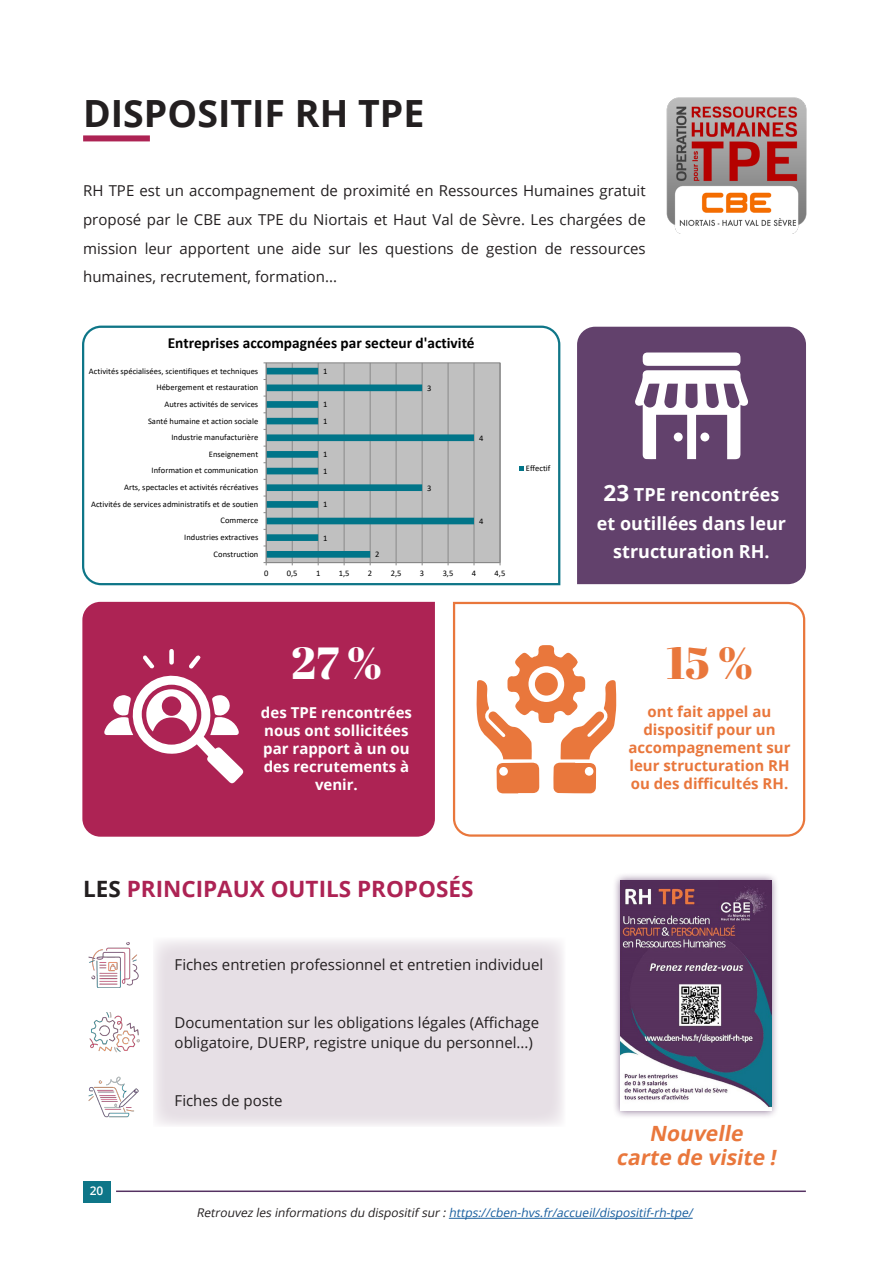
<style>
.page{position:relative;width:893px;height:1263px;background:#fff}
.page>*{position:absolute;margin:0;border:0;box-sizing:border-box;transform-origin:0 0}
.Table_txt_1_8_22{font:45px "Abril Fatface";color:#fff}
.Table_txt_1_8_22-2{font:45px "Abril Fatface";color:#e9773c}
.Head_30_30_100_Bold_L{font:700 37.5px "Open Sans";color:#231f20}
.Head_15_20_Bold_L{font:700 22.5px "Open Sans";color:#ad2354}
.Table_txt_1_8_22-3{font:italic 700 21px "Open Sans";color:#e9773c}
.Table_txt_1_8_22-4{font:700 18px/28.5px "Open Sans";color:#fff;text-align:center}
.t1{font:700 15.45px "Calibri";color:#000}
.Table_txt_1_8_22-5{font:15px/28.5px "Open Sans";color:#231f20;text-align:justify}
.Table_txt_1_8_22-6{font:700 15px/18px "Open Sans";color:#e9773c;text-align:center}
.Table_txt_1_8_22-7{font:700 15px/18px "Open Sans";color:#fff;text-align:center}
.Table_txt_1_8_22-8{font:italic 12px "Open Sans";color:#175d9e}
.t2{font:600 12px "Open Sans";color:#fff}
.t3{font:8.55px "Calibri";color:#000}
.s1{color:#231f20}
.s2{font-size:22.5px}
</style>
<div class="page">
<hr style="left:116px;top:1190px;width:690px;height:2px;background:#553262">
<div style="left:83px;top:1181px;width:27px;height:21px;background:#0e7688"></div>
<svg style="left:452px;top:601px;width:354px;height:236px"></svg>
<svg style="left:82px;top:325px;width:479px;height:261px"></svg>
<div style="left:82px;top:602px;width:353px;height:235px;background:#ad2354"></div>
<div style="left:577px;top:327px;width:229px;height:257px;background:#62416c"></div>
<hr style="left:449px;top:1218px;width:244px;height:1px;background:#175d9e">
<svg style="left:476px;top:645px;width:140px;height:148px"></svg>
<div style="left:535px;top:672px;width:23px;height:24px;background:#e9773c;border-radius:50%"></div>
<div style="left:83px;top:135px;width:67px;height:6px;background:#ad2354"></div>
<img style="left:667px;top:98px;width:139px;height:135px">
<svg style="left:634px;top:352px;width:114px;height:107px"></svg>
<div style="left:674px;top:432px;width:9px;height:9px;background:#fff;border-radius:50%"></div>
<div style="left:700px;top:432px;width:9px;height:9px;background:#fff;border-radius:50%"></div>
<svg style="left:104px;top:649px;width:140px;height:135px"></svg>
<img style="left:88px;top:1077px;width:51px;height:40px">
<div style="left:153px;top:938px;width:412px;height:189px;background:#e6dfe5"></div>
<div style="left:612px;top:872px;width:167px;height:247px;background:#553262;opacity:.7"></div>
<img style="left:621px;top:880px;width:150px;height:230px">
<img style="left:88px;top:942px;width:51px;height:46px">
<img style="left:89px;top:1012px;width:51px;height:40px">
<p class="Head_30_30_100_Bold_L" style="left:83px;top:87px;width:343px">DISPOSITIF RH TPE</p>
<p class="Table_txt_1_8_22-5" style="left:83px;top:176px;width:564px">RH TPE est un accompagnement de proximité en Ressources Humaines gratuit proposé par le CBE aux TPE du Niortais et Haut Val de Sèvre. Les chargées de mission leur apportent une aide sur les questions de gestion de ressources humaines, recrutement, formation...</p>
<p class="t1" style="left:168px;top:332px;width:308px">Entreprises accompagnées par secteur d'activité</p>
<p class="t3" style="left:89px;top:365px;width:171px">Activités spécialisées, scientifiques et techniques</p>
<p class="t3" style="left:323px;top:365px;width:6px">1</p>
<p class="t3" style="left:156px;top:381px;width:103px">Hébergement et restauration</p>
<p class="t3" style="left:427px;top:382px;width:6px">3</p>
<p class="t3" style="left:165px;top:398px;width:95px">Autres activités de services</p>
<p class="t3" style="left:323px;top:399px;width:6px">1</p>
<p class="t3" style="left:148px;top:415px;width:112px">Santé humaine et action sociale</p>
<p class="t3" style="left:323px;top:415px;width:6px">1</p>
<p class="t3" style="left:171px;top:431px;width:88px">Industrie manufacturière</p>
<p class="t3" style="left:479px;top:432px;width:6px">4</p>
<p class="t3" style="left:209px;top:448px;width:51px">Enseignement</p>
<p class="t3" style="left:323px;top:448px;width:6px">1</p>
<p class="t3" style="left:152px;top:465px;width:108px">Information et communication</p>
<p class="t3" style="left:323px;top:465px;width:6px">1</p>
<p class="t3" style="left:124px;top:481px;width:136px">Arts, spectacles et activités récréatives</p>
<p class="t3" style="left:427px;top:482px;width:6px">3</p>
<p class="t3" style="left:91px;top:498px;width:169px">Activités de services administratifs et de soutien</p>
<p class="t3" style="left:323px;top:498px;width:6px">1</p>
<p class="t3" style="left:220px;top:515px;width:39px">Commerce</p>
<p class="t3" style="left:479px;top:515px;width:6px">4</p>
<p class="t3" style="left:184px;top:531px;width:76px">Industries extractives</p>
<p class="t3" style="left:323px;top:532px;width:6px">1</p>
<p class="t3" style="left:214px;top:548px;width:46px">Construction</p>
<p class="t3" style="left:375px;top:548px;width:6px">2</p>
<p class="t3" style="left:264px;top:567px;width:6px">0</p>
<p class="t3" style="left:287px;top:567px;width:12px">0,5</p>
<p class="t3" style="left:316px;top:567px;width:6px">1</p>
<p class="t3" style="left:339px;top:567px;width:12px">1,5</p>
<p class="t3" style="left:368px;top:567px;width:6px">2</p>
<p class="t3" style="left:391px;top:567px;width:12px">2,5</p>
<p class="t3" style="left:420px;top:567px;width:6px">3</p>
<p class="t3" style="left:443px;top:567px;width:12px">3,5</p>
<p class="t3" style="left:472px;top:567px;width:6px">4</p>
<p class="t3" style="left:495px;top:567px;width:12px">4,5</p>
<p class="t3" style="left:526px;top:462px;width:26px">Effectif</p>
<p class="Table_txt_1_8_22" style="left:291px;top:631px;width:92px">27 %</p>
<p class="Table_txt_1_8_22-7" style="left:261px;top:703px;width:153px">des TPE rencontrées nous ont sollicitées par rapport à un ou des recrutements à venir.</p>
<p class="Head_15_20_Bold_L" style="left:83px;top:873px;width:392px"><span class="s1">LES</span> PRINCIPAUX OUTILS PROPOSÉS</p>
<p class="Table_txt_1_8_22-5" style="left:175px;top:950px;width:370px">Fiches entretien professionnel et entretien individuel</p>
<p class="Table_txt_1_8_22-5" style="left:175px;top:1013px;width:366px;line-height:19.5px">Documentation sur les obligations légales (Affichage obligatoire, DUERP, registre unique du personnel...)</p>
<p class="t2" style="left:90px;top:1183px;width:15px">20</p>
<p class="Table_txt_1_8_22-5" style="left:175px;top:1086px;width:109px">Fiches de poste</p>
<p class="Table_txt_1_8_22-4" style="left:597px;top:480px;width:191px"><span class="s2">23</span> TPE rencontrées et outillées dans leur structuration RH.</p>
<p class="Table_txt_1_8_22-2" style="left:666px;top:631px;width:88px">15 %</p>
<p class="Table_txt_1_8_22-6" style="left:628px;top:702px;width:164px">ont fait appel au dispositif pour un accompagnement sur leur structuration RH ou des difficultés RH.</p>
<p class="Table_txt_1_8_22-3" style="left:649px;top:1118px;width:100px">Nouvelle</p>
<p class="Table_txt_1_8_22-3" style="left:616px;top:1142px;width:166px">carte de visite !</p>
<p class="Table_txt_1_8_22-8" style="left:196px;top:1205px;width:500px"><span class="s1">Retrouvez les informations du dispositif sur:</span>https://cben-hvs.fr/accueil/dispositif-rh-tpe/</p>
</div>
